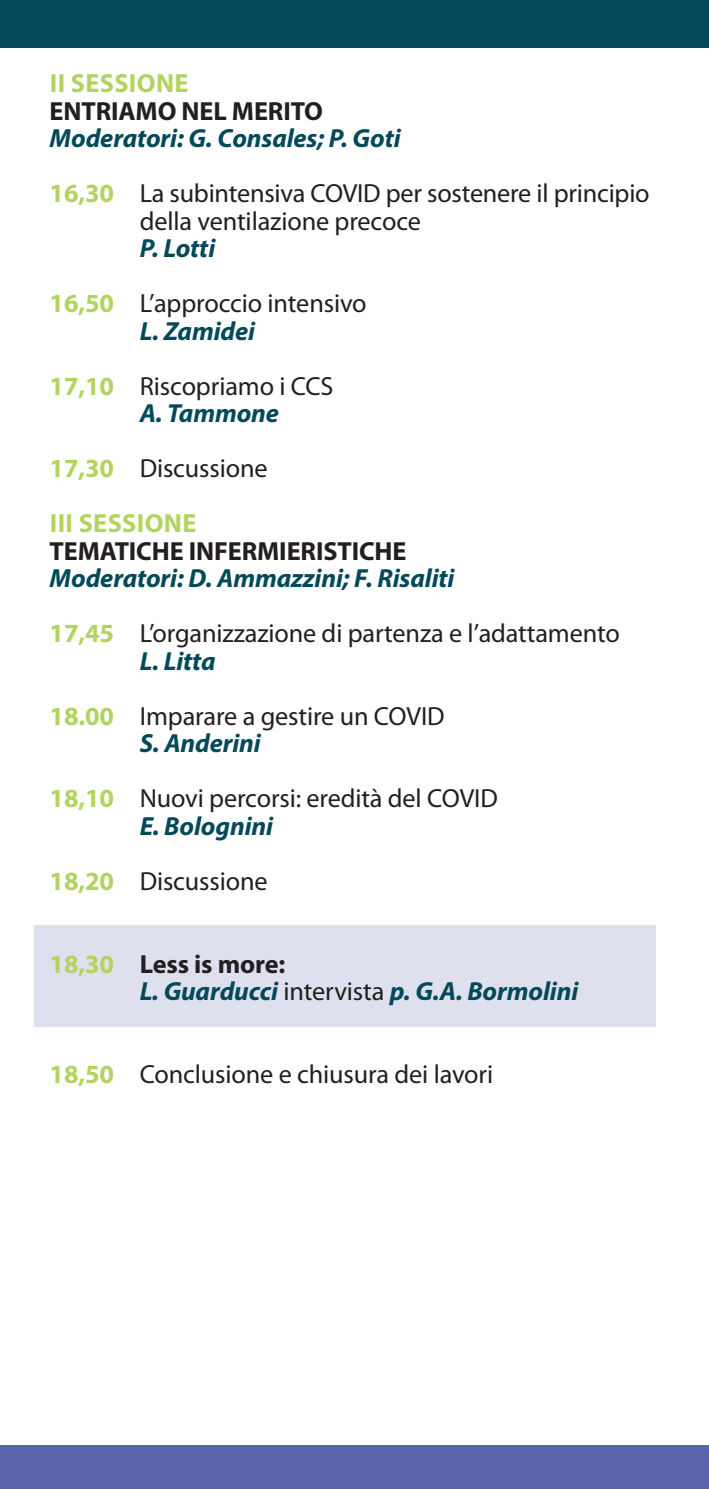
<style>
.page{position:relative;width:709px;height:1489px;background:#fff}
.page>*{position:absolute;margin:0;border:0;box-sizing:border-box;transform-origin:0 0}
.t1{font:26.25px/27.5px "Myriad Pro";letter-spacing:-.005em;color:#231f20}
.t2{font:italic 700 26.25px "Myriad Pro";letter-spacing:-.005em;color:#024959}
.t3{font:700 26.25px "Myriad Pro";letter-spacing:-.005em;color:#231f20}
.t4{font:700 26.25px "Myriad Pro";letter-spacing:.015em;color:#b2d45f}
.s1{font-weight:700;color:#b2d45f}
.s2{color:#b2d45f}
.s3{font-weight:400;font-style:normal;color:#231f20}
</style>
<div class="page">
<div style="left:34px;top:924px;width:621px;height:102px;background:#dee0ee"></div>
<div style="left:0;top:0;width:709px;height:47px;background:#024959"></div>
<div style="left:0;top:1444px;width:709px;height:44px;background:#5b63ad"></div>
<p class="t4" style="left:50px;top:66px;width:140px">II SESSIONE</p>
<p class="t3" style="left:50px;top:94px;width:275px">ENTRIAMO NEL MERITO</p>
<p class="t2" style="left:50px;top:121px;width:352px">Moderatori: G. Consales; P. Goti</p>
<p class="t1" style="left:140px;top:180px;width:511px;text-indent:-90px"><span class="s1">16,30</span> La subintensiva COVID per sostenere il principio della ventilazione precoce</p>
<p class="t2" style="left:140px;top:231px;width:77px">P. Lotti</p>
<p class="t1" style="left:50px;top:290px;width:318px"><span class="s1">16,50</span> L’approccio intensivo</p>
<p class="t2" style="left:140px;top:314px;width:117px">L. Zamidei</p>
<p class="t1" style="left:50px;top:372px;width:285px"><span class="s1">17,10</span> Riscopriamo i CCS</p>
<p class="t2" style="left:140px;top:396px;width:141px">A. Tammone</p>
<p class="t1" style="left:50px;top:455px;width:220px"><span class="s1">17,30</span> Discussione</p>
<p class="t4" style="left:50px;top:506px;width:148px">III SESSIONE</p>
<p class="t3" style="left:50px;top:534px;width:358px">TEMATICHE INFERMIERISTICHE</p>
<p class="t2" style="left:50px;top:561px;width:406px">Moderatori: D. Ammazzini; F. Risaliti</p>
<p class="t1" style="left:50px;top:620px;width:572px"><span class="s1">17,45</span> L’organizzazione di partenza e l’adattamento</p>
<p class="t2" style="left:140px;top:644px;width:77px">L. Litta</p>
<p class="t1" style="left:50px;top:702px;width:396px"><span class="s1">18.00</span> Imparare a gestire un COVID</p>
<p class="t2" style="left:140px;top:726px;width:123px">S. Anderini</p>
<p class="t1" style="left:50px;top:785px;width:449px"><span class="s1">18,10</span> Nuovi percorsi: eredità del COVID</p>
<p class="t2" style="left:140px;top:809px;width:135px">E. Bolognini</p>
<p class="t1" style="left:50px;top:867px;width:220px"><span class="s1">18,20</span> Discussione</p>
<p class="t3" style="left:50px;top:946px;width:237px"><span class="s2">18,30</span> Less is more:</p>
<p class="t2" style="left:140px;top:974px;width:440px">L. Guarducci <span class="s3">intervista</span> p. G.A. Bormolini</p>
<p class="t1" style="left:50px;top:1060px;width:445px"><span class="s1">18,50</span> Conclusione e chiusura dei lavori</p>
</div>
